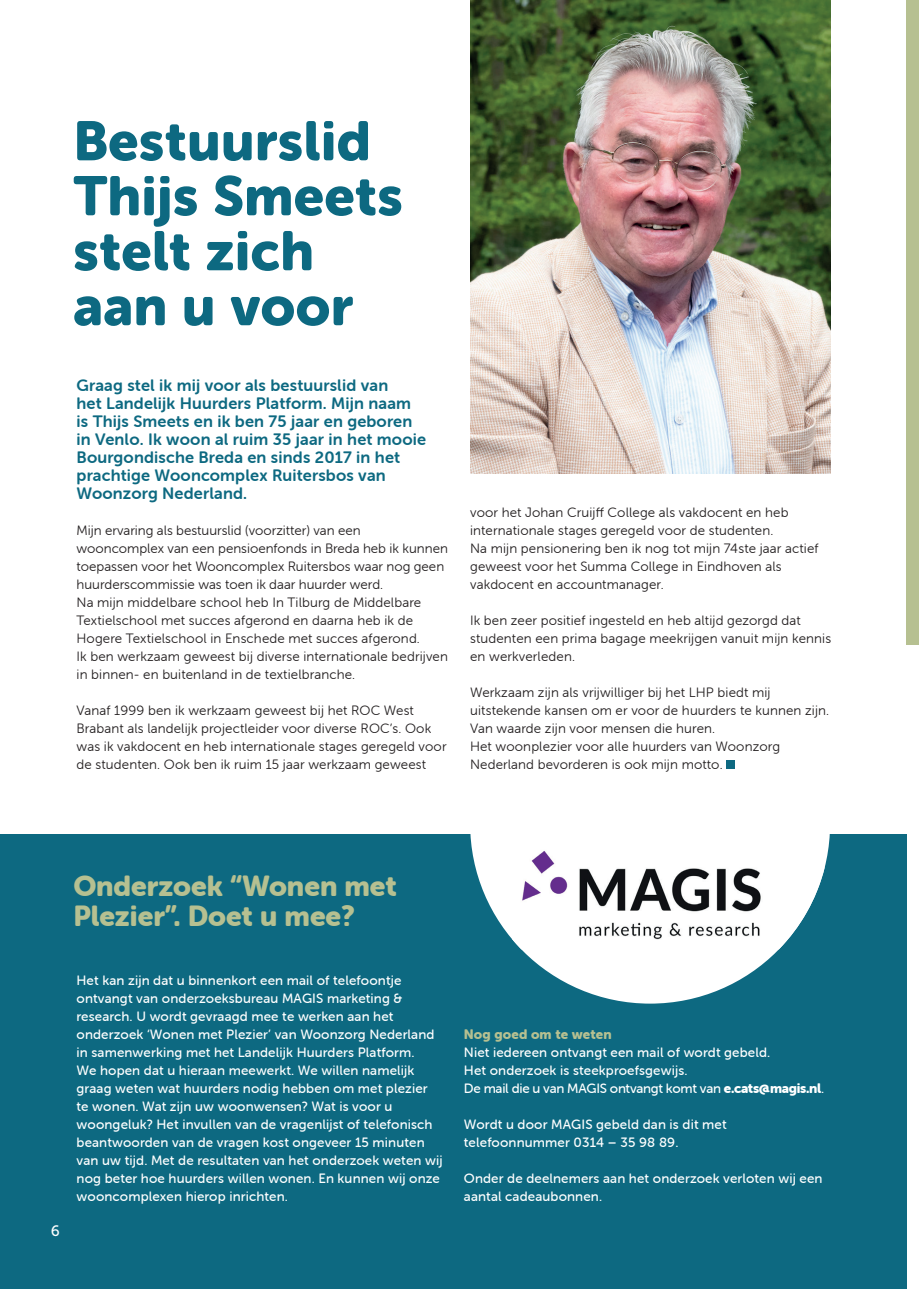
<style>
.page{position:relative;width:919px;height:1289px;background:#fff}
.page>*{position:absolute;margin:0;border:0;box-sizing:border-box;transform-origin:0 0}
.t1{font:54.9px/54.9px "Museo Sans Rounded 900";letter-spacing:.01em;color:#0d6981}
.t2{font:28.5px/30px "Museo Sans Rounded 900";color:#b6c091}
.t3{font:16.5px/18px "Museo Sans Rounded 700";letter-spacing:.01em;color:#0d6981}
.t4{font:15px "Museo 500";color:#fff}
.t5{font:13.5px/18px "Museo Sans Rounded 300";letter-spacing:.01em;color:#231f20}
.t6{font:13.5px/18px "Museo Sans Rounded 500";letter-spacing:.01em;color:#fff}
.t7{font:13.5px "Museo Sans Rounded 900";letter-spacing:.01em;color:#b6c091}
.s1{font-family:"Museo Sans Rounded 900"}
</style>
<div class="page">
<div style="left:0;top:834px;width:906px;height:454px;background:#0d6981"></div>
<div style="left:470px;top:643px;width:360px;height:360px;background:#fff;border-radius:50%"></div>
<img style="left:512px;top:851px;width:312px;height:98px">
<div style="left:906px;top:0;width:12px;height:644px;background:#b6c091"></div>
<div style="left:726px;top:760px;width:8px;height:9px;background:#0d6981"></div>
<img style="left:470px;top:0;width:360px;height:473px">
<h1 class="t1" style="left:73px;top:114px;width:331px">Bestuurslid<br>Thijs Smeets stelt zich aan u voor</h1>
<p class="t3" style="left:77px;top:376px;width:351px">Graag stel ik mij voor als bestuurslid van<br>het Landelijk Huurders Platform. Mijn naam is Thijs Smeets en ik ben 75 jaar en geboren in Venlo. Ik woon al ruim 35 jaar in het mooie Bourgondische Breda en sinds 2017 in het prachtige Wooncomplex Ruitersbos van Woonzorg Nederland.</p>
<p class="t5" style="left:77px;top:521px;width:373px">Mijn ervaring als bestuurslid (voorzitter) van een wooncomplex van een pensioenfonds in Breda heb ik kunnen toepassen voor het Wooncomplex Ruitersbos waar nog geen huurderscommissie was toen ik daar huurder werd.<br>Na mijn middelbare school heb In Tilburg de Middelbare Textielschool met succes afgerond en daarna heb ik de Hogere Textielschool in Enschede met succes afgerond.<br>Ik ben werkzaam geweest bij diverse internationale bedrijven in binnen- en buitenland in de textielbranche.</p>
<p class="t5" style="left:77px;top:701px;width:371px">Vanaf 1999 ben ik werkzaam geweest bij het ROC West Brabant als landelijk projectleider voor diverse ROC’s. Ook was ik vakdocent en heb internationale stages geregeld voor de studenten. Ook ben ik ruim 15 jaar werkzaam geweest</p>
<p class="t5" style="left:470px;top:503px;width:350px">voor het Johan Cruijff College als vakdocent en heb internationale stages geregeld voor de studenten.<br>Na mijn pensionering ben ik nog tot mijn 74ste jaar actief geweest voor het Summa College in Eindhoven als vakdocent en accountmanager.</p>
<p class="t5" style="left:470px;top:611px;width:362px">Ik ben zeer positief ingesteld en heb altijd gezorgd dat studenten een prima bagage meekrijgen vanuit mijn kennis en werkverleden.</p>
<p class="t5" style="left:470px;top:683px;width:360px">Werkzaam zijn als vrijwilliger bij het LHP biedt mij uitstekende kansen om er voor de huurders te kunnen zijn.<br>Van waarde zijn voor mensen die huren.<br>Het woonplezier voor alle huurders van Woonzorg Nederland bevorderen is ook mijn motto.</p>
<h2 class="t2" style="left:73px;top:870px;width:325px">Onderzoek “Wonen met<br>Plezier”. Doet u mee?</h2>
<p class="t4" style="left:51px;top:1222px;width:10px">6</p>
<p class="t6" style="left:77px;top:971px;width:367px">Het kan zijn dat u binnenkort een mail of telefoontje ontvangt van onderzoeksbureau MAGIS marketing &amp; research. U wordt gevraagd mee te werken aan het onderzoek ‘Wonen met Plezier’ van Woonzorg Nederland in samenwerking met het Landelijk Huurders Platform.<br>We hopen dat u hieraan meewerkt. We willen namelijk graag weten wat huurders nodig hebben om met plezier te wonen. Wat zijn uw woonwensen? Wat is voor u woongeluk? Het invullen van de vragenlijst of telefonisch beantwoorden van de vragen kost ongeveer 15 minuten van uw tijd. Met de resultaten van het onderzoek weten wij nog beter hoe huurders willen wonen. En kunnen wij onze wooncomplexen hierop inrichten.</p>
<p class="t7" style="left:464px;top:1026px;width:149px">Nog goed om te weten</p>
<p class="t6" style="left:464px;top:1043px;width:362px">Niet iedereen ontvangt een mail of wordt gebeld.<br>Het onderzoek is steekproefsgewijs.<br>De mail die u van MAGIS ontvangt komt van <span class="s1">e.cats@magis.nl</span>.</p>
<p class="t6" style="left:464px;top:1115px;width:264px">Wordt u door MAGIS gebeld dan is dit met telefoonnummer 0314 – 35 98 89.</p>
<p class="t6" style="left:464px;top:1169px;width:360px">Onder de deelnemers aan het onderzoek verloten wij een aantal cadeaubonnen.</p>
</div>
